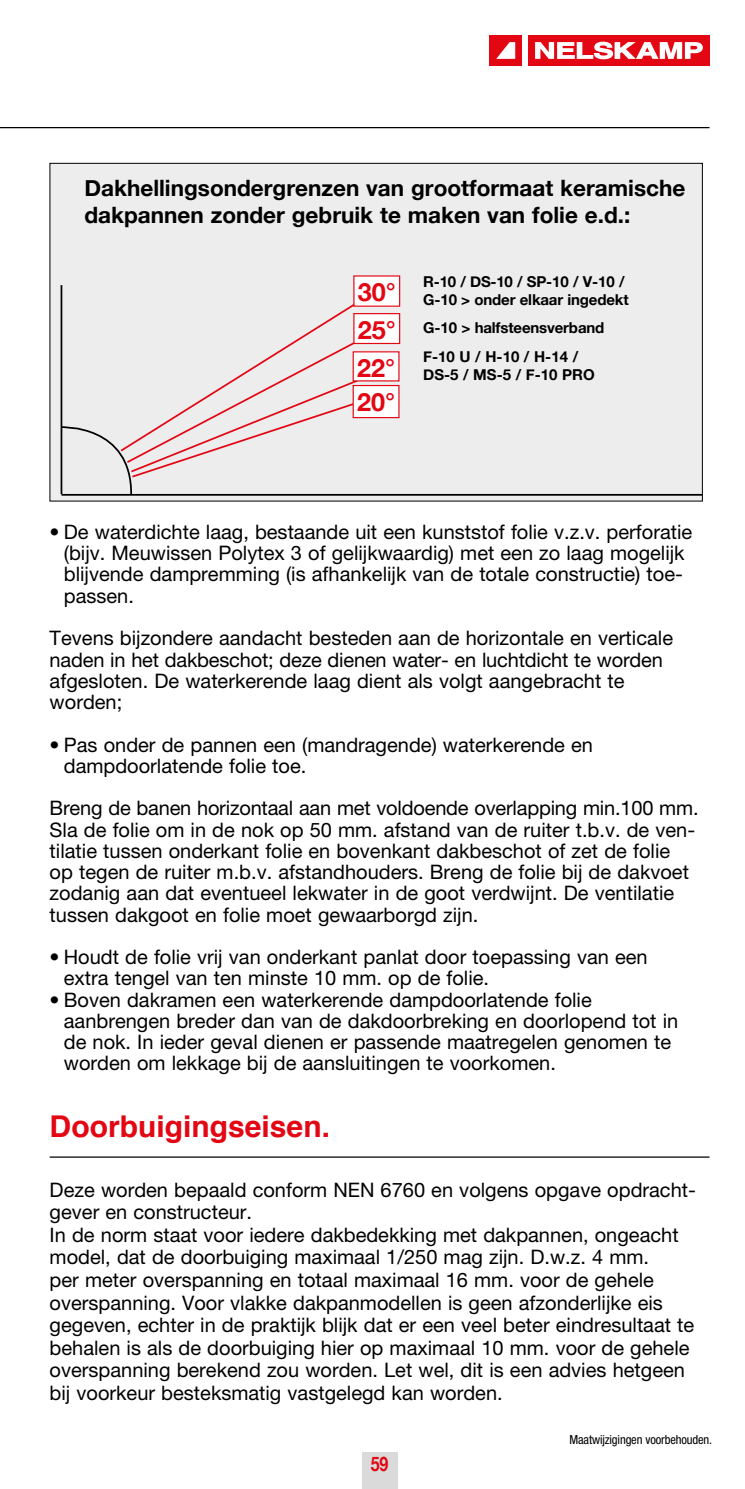
<style>
.page{position:relative;width:745px;height:1489px;background:#fff}
.page>*{position:absolute;margin:0;border:0;box-sizing:border-box;transform-origin:0 0}
.t1{font:700 30px "Helvetica";color:#e30613}
.t2{font:700 25.25px/38px "Helvetica Neue";color:#e30613;text-align:justify}
.t3{font:700 22.5px/27.5px "Helvetica Neue";color:#000}
.t4{font:20px/21.2px "Helvetica Neue LT Std";color:#000}
.t5{font:700 20px "Helvetica Neue";color:#e30613;scale:.8 1}
.t6{font:700 15px/18px "Helvetica Neue";letter-spacing:-.01em;color:#000}
.t7{font:condensed 12.5px "Helvetica Neue LT Std";letter-spacing:-.01em;color:#000}
</style>
<div class="page">
<div style="left:489px;top:35px;width:32px;height:31px;background:#e30613"></div>
<div style="left:528px;top:35px;width:181px;height:31px;background:#e30613"></div>
<svg style="left:496px;top:42px;width:19px;height:17px"></svg>
<svg style="left:535px;top:42px;width:167px;height:17px"></svg>
<div style="left:50px;top:163px;width:652px;height:338px;background:#ededed;border:1px solid #000"></div>
<hr style="left:61px;top:285px;width:1px;height:209px;background:#000">
<hr style="left:61px;top:494px;width:641px;height:1px;background:#000">
<div style="left:353px;top:276px;width:46px;height:30px;background:#fff"></div>
<div style="left:353px;top:313px;width:46px;height:30px;background:#fff"></div>
<div style="left:353px;top:313px;width:47px;height:31px;border:1px solid #e30613"></div>
<div style="left:353px;top:352px;width:45px;height:29px;background:#fff"></div>
<svg style="left:60px;top:298px;width:320px;height:198px"></svg>
<div style="left:353px;top:385px;width:45px;height:32px;background:#fff"></div>
<div style="left:352px;top:385px;width:47px;height:33px;border:1px solid #e30613"></div>
<hr style="left:50px;top:1156px;width:659px;height:1px;background:#000">
<div style="left:361px;top:1451px;width:36px;height:37px;background:#dadada"></div>
<hr style="left:0;top:127px;width:709px;height:1px;background:#000">
<p class="t3" style="left:84px;top:173px;width:602px">Dakhellingsondergrenzen van grootformaat keramische dakpannen zonder gebruik te maken van folie e.d.:</p>
<p class="t2" style="left:357px;top:272px;width:40px">30° 25° 22°</p>
<p class="t2" style="left:357px;top:382px;width:39px">20°</p>
<p class="t6" style="left:423px;top:272px;width:207px">R-10 / DS-10 / SP-10 / V-10 /<br>G-10 &gt; onder elkaar ingedekt</p>
<p class="t6" style="left:423px;top:313px;width:182px;line-height:28.8px">G-10 &gt; halfsteensverband<br>F-10 U / H-10 / H-14 /</p>
<p class="t6" style="left:423px;top:365px;width:173px">DS-5 / MS-5 / F-10 PRO</p>
<p class="t4" style="left:64px;top:521px;width:629px;text-indent:-14px">• De waterdichte laag, bestaande uit een kunststof folie v.z.v. perforatie (bijv. Meuwissen Polytex 3 of gelijkwaardig) met een zo laag mogelijk blijvende dampremming (is afhankelijk van de totale constructie) toe&shy;passen.</p>
<p class="t4" style="left:50px;top:627px;width:624px">Tevens bijzondere aandacht besteden aan de horizontale en verticale naden in het dakbeschot; deze dienen water- en luchtdicht te worden afgesloten. De waterkerende laag dient als volgt aangebracht te worden;</p>
<p class="t4" style="left:64px;top:733px;width:530px;text-indent:-14px">• Pas onder de pannen een (mandragende) waterkerende en dampdoorlatende folie toe.</p>
<p class="t4" style="left:50px;top:797px;width:650px">Breng de banen horizontaal aan met voldoende overlapping min.100 mm.<br>Sla de folie om in de nok op 50 mm. afstand van de ruiter t.b.v. de ven&shy;tilatie tussen onderkant folie en bovenkant dakbeschot of zet de folie<br>op tegen de ruiter m.b.v. afstandhouders. Breng de folie bij de dakvoet zodanig aan dat eventueel lekwater in de goot verdwijnt. De ventilatie tussen dakgoot en folie moet gewaarborgd zijn.</p>
<p class="t4" style="left:64px;top:946px;width:585px;text-indent:-14px">• Houdt de folie vrij van onderkant panlat door toepassing van een extra tengel van ten minste 10 mm. op de folie.</p>
<p class="t4" style="left:64px;top:988px;width:615px;text-indent:-14px">• Boven dakramen een waterkerende dampdoorlatende folie aanbrengen breder dan van de dakdoorbreking en doorlopend tot in de nok. In ieder geval dienen er passende maatregelen genomen te worden om lekkage bij de aansluitingen te voorkomen.</p>
<h1 class="t1" style="left:50px;top:1102px;width:282px">Doorbuigingseisen.</h1>
<p class="t4" style="left:50px;top:1178px;width:647px;line-height:22.5px">Deze worden bepaald conform NEN 6760 en volgens opgave opdracht&shy;gever en constructeur.<br>In de norm staat voor iedere dakbedekking met dakpannen, ongeacht model, dat de doorbuiging maximaal 1/250 mag zijn. D.w.z. 4 mm.<br>per meter overspanning en totaal maximaal 16 mm. voor de gehele overspanning. Voor vlakke dakpanmodellen is geen afzonderlijke eis gegeven, echter in de praktijk blijk dat er een veel beter eindresultaat te behalen is als de doorbuiging hier op maximaal 10 mm. voor de gehele overspanning berekend zou worden. Let wel, dit is een advies hetgeen bij voorkeur besteksmatig vastgelegd kan worden.</p>
<p class="t5" style="left:370px;top:1451px;width:24px">59</p>
<p class="t7" style="left:569px;top:1432px;width:144px">Maatwijzigingen voorbehouden.</p>
</div>
